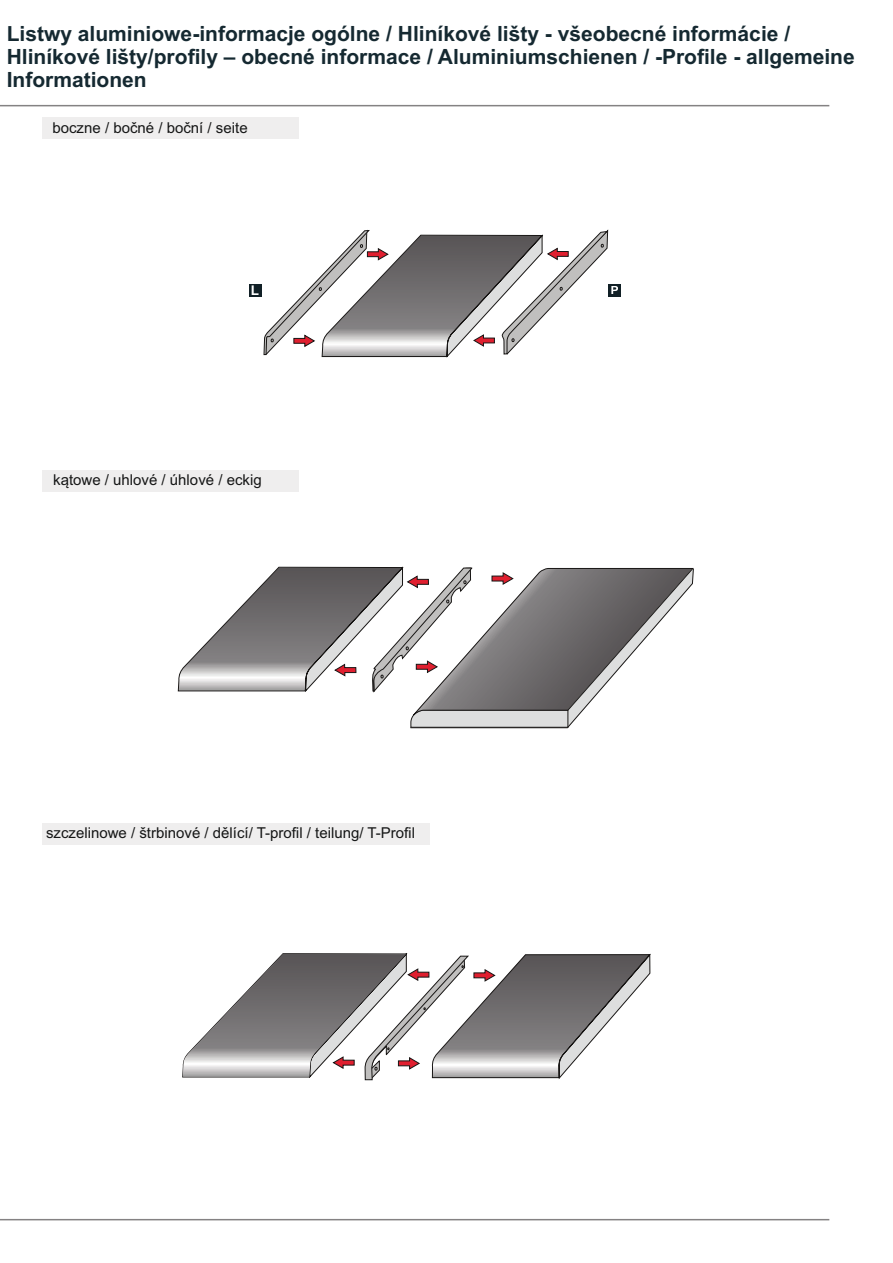
<style>
.page{position:relative;width:893px;height:1263px;background:#fff}
.page>*{position:absolute;margin:0;border:0;box-sizing:border-box;transform-origin:0 0}
.t1{font:700 21px/23.4px "Arial";color:#152931}
.t2{font:15px "Arial";color:#151616}
.t3{font:700 13.5px "Arial";color:#fff}
</style>
<div class="page">
<hr style="left:0;top:1219px;width:829px;height:1px;background:#848283">
<hr style="left:0;top:105px;width:829px;height:1px;background:#848283">
<svg style="left:177px;top:566px;width:517px;height:162px"></svg>
<svg style="left:182px;top:953px;width:469px;height:127px"></svg>
<div style="left:42px;top:117px;width:257px;height:21px;background:#efeeee"></div>
<div style="left:42px;top:470px;width:257px;height:21px;background:#efeeee"></div>
<div style="left:42px;top:823px;width:388px;height:21px;background:#efeeee"></div>
<div style="left:249px;top:284px;width:12px;height:13px;background:#112026"></div>
<svg style="left:608px;top:284px;width:12px;height:13px"></svg>
<svg style="left:263px;top:229px;width:354px;height:128px"></svg>
<p class="t1" style="left:7px;top:23px;width:849px">Listwy aluminiowe-informacje ogólne / Hliníkové lišty - všeobecné informácie /<br>Hliníkové lišty/profily – obecné informace / Aluminiumschienen / -Profile - allgemeine<br>Informationen</p>
<p class="t2" style="left:52px;top:122px;width:197px">boczne / bočné / boční / seite</p>
<p class="t3" style="left:251px;top:286px;width:10px">L</p>
<p class="t2" style="left:53px;top:474px;width:210px">kątowe / uhlové / úhlové / eckig</p>
<p class="t2" style="left:46px;top:827px;width:370px">szczelinowe / štrbinové / dělící/ T-profil / teilung/ T-Profil</p>
</div>
